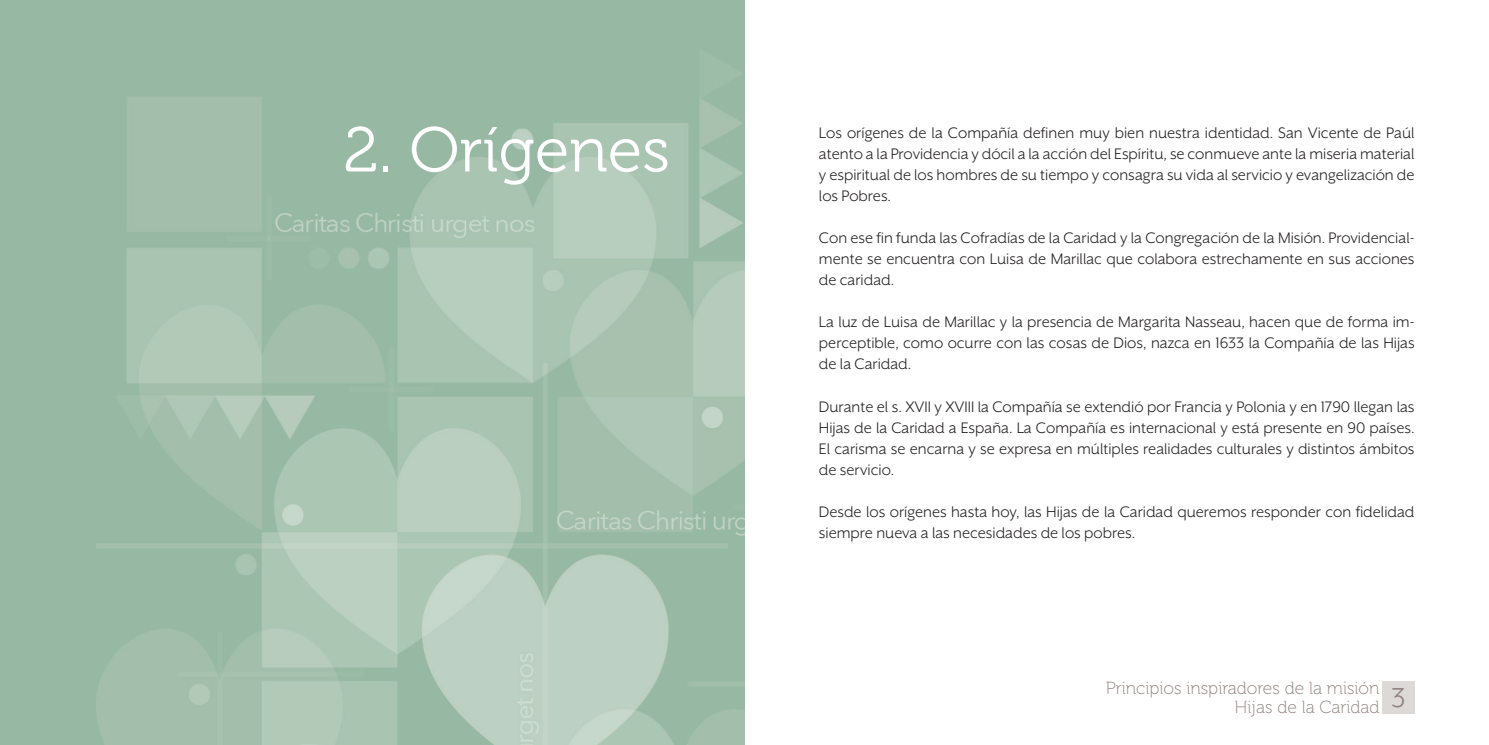
<style>
.page{position:relative;width:1489px;height:745px;background:#fff}
.page>*{position:absolute;margin:0;border:0;box-sizing:border-box;transform-origin:0 0}
.t1{font:63px "Museo 300";color:#fff}
.t2{font:31.5px "Mr Eaves XL San OT";color:#8e807c}
.t3{font:17.5px/21px "Mr Eaves XL San OT";color:#231f20;text-align:justify}
.t4{font:17.5px "Museo 100";color:#8e807c}
</style>
<div class="page">
<img style="left:0;top:0;width:744px;height:744px">
<div style="left:1382px;top:680px;width:32px;height:32px;background:#ddd9d7"></div>
<p class="t1" style="left:343px;top:116px;width:328px">2. Orígenes</p>
<p class="t3" style="left:819px;top:122px;width:597px">Los orígenes de la Compañía definen muy bien nuestra identidad. San Vicente de Paúl atento a la Providencia y dócil a la acción del Espíritu, se conmueve ante la miseria material y espiritual de los hombres de su tiempo y consagra su vida al servicio y evangelización de los Pobres.</p>
<p class="t3" style="left:819px;top:227px;width:597px">Con ese fin funda las Cofradías de la Caridad y la Congregación de la Misión. Providencial&shy;mente se encuentra con Luisa de Marillac que colabora estrechamente en sus acciones de caridad.</p>
<p class="t3" style="left:819px;top:311px;width:597px">La luz de Luisa de Marillac y la presencia de Margarita Nasseau, hacen que de forma im&shy;perceptible, como ocurre con las cosas de Dios, nazca en 1633 la Compañía de las Hijas de la Caridad.</p>
<p class="t3" style="left:819px;top:395px;width:597px">Durante el s. XVII y XVIII la Compañía se extendió por Francia y Polonia y en 1790 llegan las Hijas de la Caridad a España. La Compañía es internacional y está presente en 90 países.<br>El carisma se encarna y se expresa en múltiples realidades culturales y distintos ámbitos de servicio.</p>
<p class="t3" style="left:819px;top:500px;width:597px">Desde los orígenes hasta hoy, las Hijas de la Caridad queremos responder con fidelidad siempre nueva a las necesidades de los pobres.</p>
<p class="t4" style="left:1105px;top:677px;width:275px">Principios inspiradores de la misión</p>
<p class="t4" style="left:1234px;top:697px;width:147px">Hijas de la Caridad</p>
<p class="t2" style="left:1390px;top:681px;width:16px">3</p>
</div>
